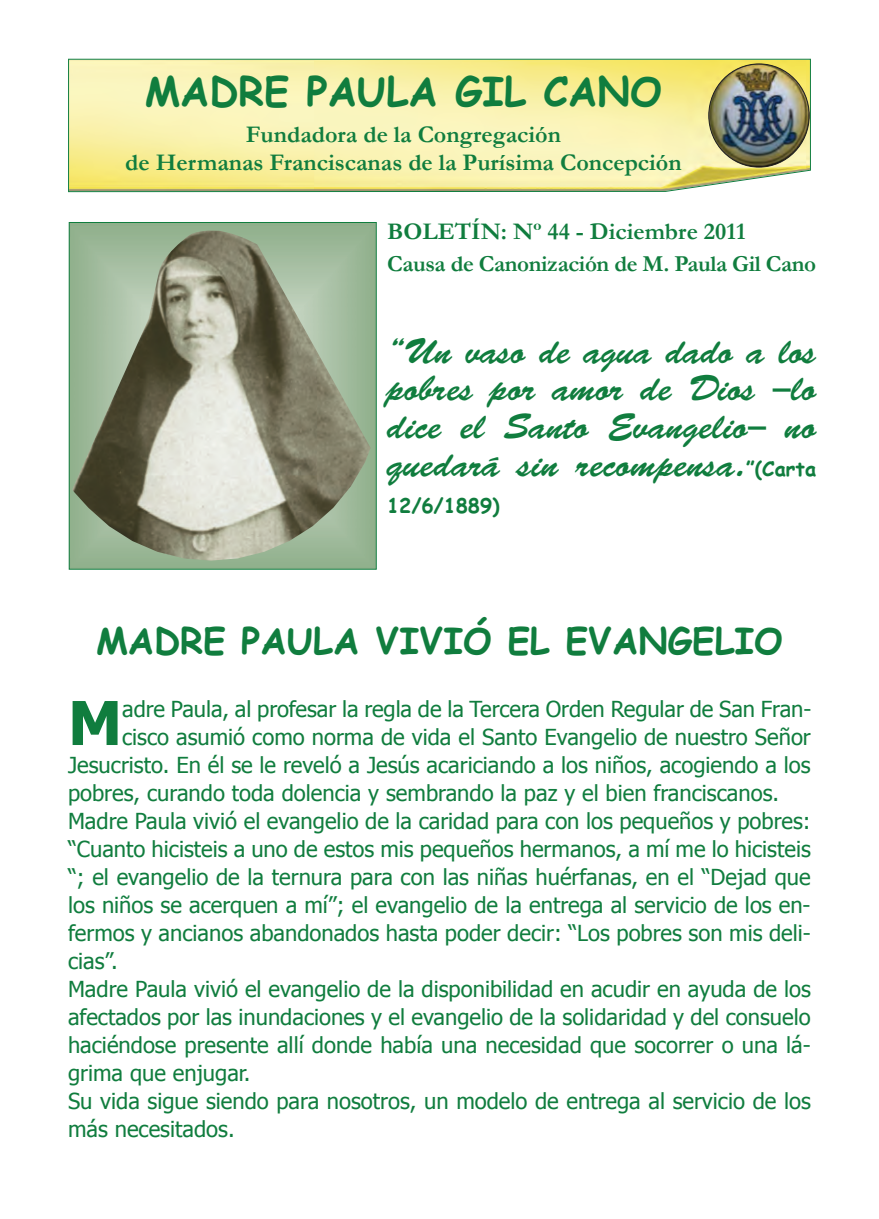
<style>
.page{position:relative;width:879px;height:1219px;background:#fff}
.page>*{position:absolute;margin:0;border:0;box-sizing:border-box;transform-origin:0 0}
.t1{font:700 60.4px "Tahoma";color:#107d3e}
.t2{font:700 40px "Comic Sans MS";color:#107d3e}
.t3{font:36px/37.6px "Brush Script";letter-spacing:.005em;color:#107d3e;text-align:justify}
.t4{font:700 36px "Comic Sans MS";color:#107d3e}
.t5{font:700 24px/28.8px "Garamond";color:#107d3e;text-align:center}
.t6{font:700 23px "Garamond";letter-spacing:-.015em;color:#107d3e}
.t7{font:22px "Tahoma";color:#107d3e}
.t8{font:700 20px "Comic Sans MS";letter-spacing:-.005em;color:#107d3e}
.s1{font-family:"Comic Sans MS";font-weight:700;font-size:20px}
</style>
<div class="page">
<svg style="left:68px;top:59px;width:743px;height:133px;background:#f3eda5"></svg>
<div style="left:70px;top:223px;width:306px;height:346px;background:#91b18d"></div>
<div style="left:69px;top:222px;width:308px;height:348px;border:1px solid #107d3e"></div>
<img style="left:72px;top:230px;width:298px;height:331px">
<img style="left:709px;top:64px;width:100px;height:103px;border-radius:50%">
<div style="left:708px;top:63px;width:101px;height:105px;border:2px solid #231f20;border-radius:50%"></div>
<h2 class="t2" style="left:145px;top:62px;width:518px">MADRE PAULA GIL CANO</h2>
<p class="t5" style="left:125px;top:120px;width:558px">Fundadora de la Congregación<br>de Hermanas Franciscanas de la Purísima Concepción</p>
<p class="t5" style="left:387px;top:217px;width:360px">BOLETÍN: Nº 44 - Diciembre 2011</p>
<p class="t6" style="left:387px;top:251px;width:430px">Causa de Canonización de M. Paula Gil Cano</p>
<h3 class="t3" style="left:387px;top:335px;width:431px">“Un vaso de agua dado a los pobres por amor de Dios –lo dice el Santo Evangelio– no quedará sin recompensa.<span class="s1">”(Carta</span></h3>
<p class="t8" style="left:387px;top:491px;width:114px">12/6/1889)</p>
<h3 class="t4" style="left:96px;top:614px;width:688px">MADRE PAULA VIVIÓ EL EVANGELIO</h3>
<h1 class="t1" style="left:68px;top:685px;width:56px">M</h1>
<p class="t7" style="left:122px;top:695px;width:690px">adre Paula, al profesar la regla de la Tercera Orden Regular de San Fran-</p>
<p class="t7" style="left:122px;top:723px;width:690px">cisco asumió como norma de vida el Santo Evangelio de nuestro Señor</p>
<p class="t7" style="left:68px;top:751px;width:744px">Jesucristo. En él se le reveló a Jesús acariciando a los niños, acogiendo a los</p>
<p class="t7" style="left:68px;top:779px;width:712px">pobres, curando toda dolencia y sembrando la paz y el bien franciscanos.</p>
<p class="t7" style="left:68px;top:807px;width:744px">Madre Paula vivió el evangelio de la caridad para con los pequeños y pobres:</p>
<p class="t7" style="left:68px;top:835px;width:744px">“Cuanto hicisteis a uno de estos mis pequeños hermanos, a mí me lo hicisteis</p>
<p class="t7" style="left:68px;top:863px;width:744px">“; el evangelio de la ternura para con las niñas huérfanas, en el “Dejad que</p>
<p class="t7" style="left:68px;top:891px;width:744px">los niños se acerquen a mí”; el evangelio de la entrega al servicio de los en-</p>
<p class="t7" style="left:68px;top:919px;width:744px">fermos y ancianos abandonados hasta poder decir: “Los pobres son mis deli-</p>
<p class="t7" style="left:68px;top:947px;width:51px">cias”.</p>
<p class="t7" style="left:68px;top:975px;width:744px">Madre Paula vivió el evangelio de la disponibilidad en acudir en ayuda de los</p>
<p class="t7" style="left:68px;top:1003px;width:744px">afectados por las inundaciones y el evangelio de la solidaridad y del consuelo</p>
<p class="t7" style="left:68px;top:1031px;width:744px">haciéndose presente allí donde había una necesidad que socorrer o una lá-</p>
<p class="t7" style="left:68px;top:1059px;width:184px">grima que enjugar.</p>
<p class="t7" style="left:68px;top:1087px;width:744px">Su vida sigue siendo para nosotros, un modelo de entrega al servicio de los</p>
<p class="t7" style="left:68px;top:1115px;width:168px">más necesitados.</p>
</div>
